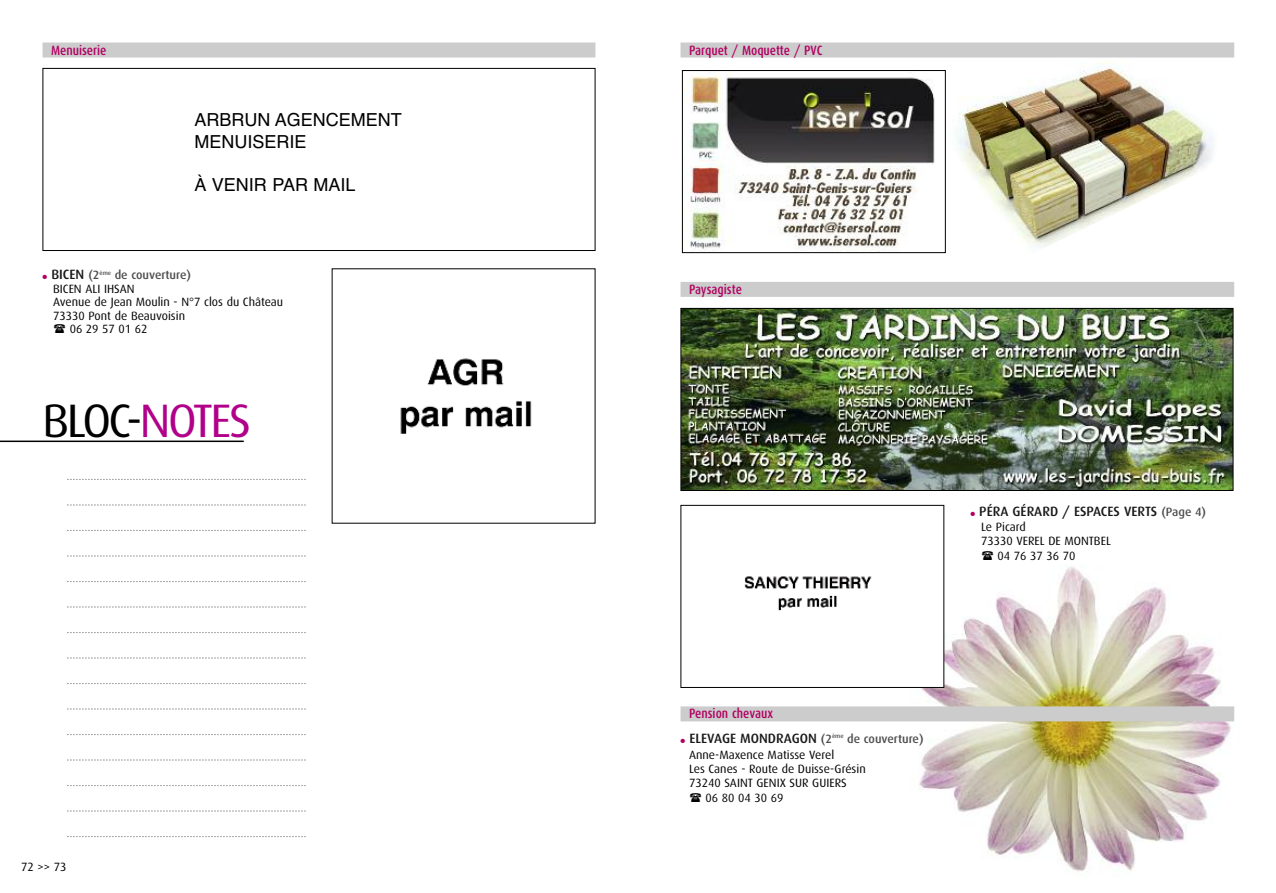
<style>
.page{position:relative;width:1276px;height:893px;background:#fff}
.page>*{position:absolute;margin:0;border:0;box-sizing:border-box;transform-origin:0 0}
.t1{font:46.95px "Dax";letter-spacing:-.055em;color:#000}
.t2{font:18px/21.6px "Helvetica";color:#000}
.t3{font:500 13.5px "Dax";color:#191919}
.t4{font:500 13.5px "Dax Condensed";color:#b10062}
.t5{font:12px "Dax";color:#000}
.t6{font:500 12px "Dax";color:#4d4d4d}
.s1{color:#b10062}
.s2{font-size:13.5px;color:#191919}
.s3{color:#b10089}
.s4{font-size:12px;color:#4d4d4d}
</style>
<div class="page">
<img style="left:876px;top:530px;width:359px;height:341px">
<img style="left:941px;top:61px;width:273px;height:193px">
<div style="left:43px;top:43px;width:552px;height:15px;background:#ccc"></div>
<div style="left:43px;top:68px;width:552px;height:183px;border:1px solid #000"></div>
<div style="left:680px;top:43px;width:554px;height:15px;background:#ccc"></div>
<div style="left:680px;top:282px;width:554px;height:15px;background:#ccc"></div>
<div style="left:680px;top:706px;width:554px;height:15px;background:#ccc"></div>
<img style="left:684px;top:72px;width:259px;height:179px">
<div style="left:682px;top:70px;width:263px;height:183px;border:1px solid #000"></div>
<img style="left:682px;top:310px;width:549px;height:179px">
<div style="left:680px;top:308px;width:553px;height:183px;border:1px solid #000"></div>
<img style="left:744px;top:530px;width:198px;height:156px">
<div style="left:680px;top:505px;width:264px;height:183px;border:1px solid #000"></div>
<hr style="left:0;top:441px;width:244px;height:1px;background:#000">
<svg style="left:67px;top:479px;width:92px;height:1px"></svg>
<svg style="left:67px;top:504px;width:92px;height:2px"></svg>
<svg style="left:67px;top:530px;width:92px;height:1px"></svg>
<svg style="left:67px;top:555px;width:92px;height:2px"></svg>
<svg style="left:67px;top:581px;width:92px;height:1px"></svg>
<svg style="left:67px;top:606px;width:92px;height:2px"></svg>
<svg style="left:67px;top:632px;width:92px;height:1px"></svg>
<svg style="left:67px;top:657px;width:92px;height:2px"></svg>
<svg style="left:67px;top:683px;width:92px;height:1px"></svg>
<svg style="left:67px;top:708px;width:92px;height:2px"></svg>
<svg style="left:67px;top:734px;width:92px;height:1px"></svg>
<svg style="left:67px;top:759px;width:92px;height:2px"></svg>
<svg style="left:67px;top:785px;width:92px;height:1px"></svg>
<svg style="left:67px;top:810px;width:92px;height:2px"></svg>
<svg style="left:67px;top:836px;width:92px;height:1px"></svg>
<img style="left:400px;top:358px;width:132px;height:76px">
<svg style="left:982px;top:551px;width:11px;height:9px"></svg>
<p class="t4" style="left:51px;top:44px;width:57px">Menuiserie</p>
<h2 class="t2" style="left:194px;top:109px;width:209px">ARBRUN AGENCEMENT<br>MENUISERIE</h2>
<h2 class="t2" style="left:194px;top:174px;width:163px">À VENIR PAR MAIL</h2>
<p class="t6" style="left:43px;top:270px;width:150px"><span class="s1">●</span> <span class="s2">BICEN</span> (2<sup>ème</sup> de couverture)</p>
<p class="t5" style="left:53px;top:283px;width:83px">BICEN ALI IHSAN</p>
<p class="t5" style="left:53px;top:297px;width:231px">Avenue de Jean Moulin - N°7 clos du Château</p>
<p class="t5" style="left:53px;top:310px;width:133px">73330 Pont de Beauvoisin</p>
<p class="t5" style="left:70px;top:324px;width:79px">06 29 57 01 62</p>
<h1 class="t1" style="left:43px;top:400px;width:210px">BLOC-<span class="s3">NOTES</span></h1>
<p class="t5" style="left:21px;top:861px;width:47px">72 &gt;&gt; 73</p>
<p class="t4" style="left:689px;top:44px;width:135px">Parquet / Moquette / PVC</p>
<p class="t4" style="left:689px;top:283px;width:54px">Paysagiste</p>
<p class="t3" style="left:970px;top:505px;width:237px"><span class="s1">●</span> PÉRA GÉRARD / ESPACES VERTS <span class="s4">(Page 4)</span></p>
<p class="t5" style="left:981px;top:521px;width:46px">Le Picard</p>
<p class="t5" style="left:981px;top:536px;width:131px">73330 VEREL DE MONTBEL</p>
<p class="t5" style="left:997px;top:550px;width:79px">04 76 37 36 70</p>
<p class="t4" style="left:689px;top:708px;width:85px">Pension chevaux</p>
<p class="t3" style="left:680px;top:732px;width:245px"><span class="s1">●</span> ELEVAGE MONDRAGON <span class="s4">(2</span><sup>ème</sup> <span class="s4">de couverture)</span></p>
<p class="t5" style="left:689px;top:749px;width:147px">Anne-Maxence Matisse Verel</p>
<p class="t5" style="left:689px;top:763px;width:178px">Les Canes - Route de Duisse-Grésin</p>
<p class="t5" style="left:689px;top:778px;width:159px">73240 SAINT GENIX SUR GUIERS</p>
<p class="t5" style="left:705px;top:792px;width:79px">06 80 04 30 69</p>
</div>
